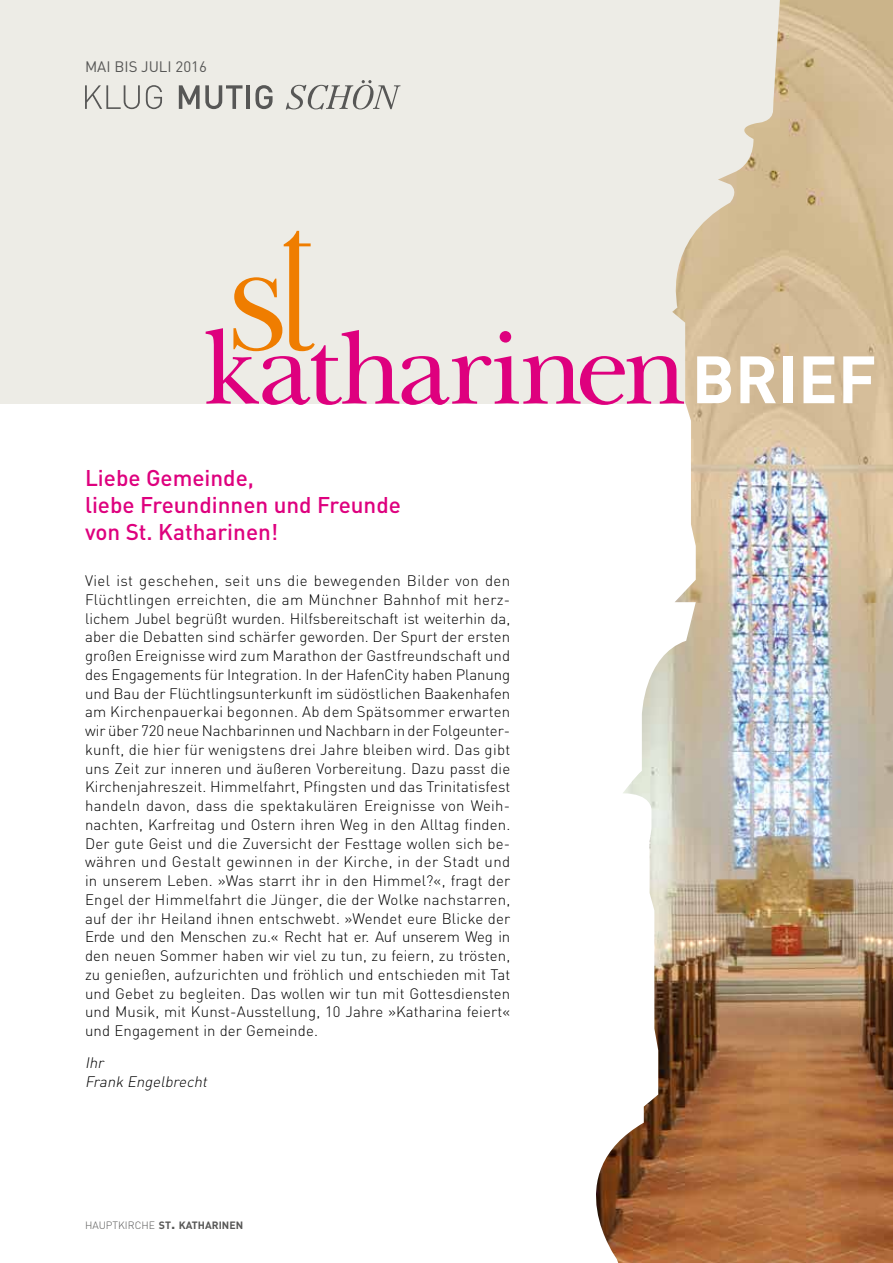
<style>
.page{position:relative;width:893px;height:1263px;background:#fff}
.page>*{position:absolute;margin:0;border:0;box-sizing:border-box;transform-origin:0 0}
.t1{font:700 65.7px "DIN";color:#fff}
.t2{font:500 22.5px/27px "DIN";color:#de007e}
.t3{font:300 15px/18.8px "DIN";letter-spacing:.01em;color:#000;text-align:justify}
.t4{font:italic 300 15px/18.8px "DIN";color:#000}
.t5{font:15px "DIN";color:#575756}
.t6{font:700 10.5px "DIN";color:#575756}
.s1{font-weight:300}
.s2{font-size:15px}
</style>
<div class="page">
<div style="left:0;top:0;width:893px;height:404px;background:#edece6"></div>
<svg style="left:85px;top:85px;width:55px;height:24px"></svg>
<svg style="left:146px;top:85px;width:16px;height:24px"></svg>
<svg style="left:179px;top:85px;width:64px;height:24px"></svg>
<hr style="left:247px;top:85px;width:3px;height:24px;background:#575756">
<svg style="left:255px;top:85px;width:18px;height:24px"></svg>
<svg style="left:286px;top:80px;width:115px;height:29px"></svg>
<img style="left:596px;top:0;width:297px;height:1263px">
<svg style="left:206px;top:231px;width:478px;height:174px"></svg>
<p class="t5" style="left:85px;top:57px;width:123px">MAI BIS JULI 2016</p>
<h2 class="t2" style="left:85px;top:464px;width:317px">Liebe Gemeinde,<br>liebe Freundinnen und Freunde von St. Katharinen!</h2>
<p class="t3" style="left:85px;top:571px;width:427px">Viel ist geschehen, seit uns die bewegenden Bilder von den Flüchtlingen erreichten, die am Münchner Bahnhof mit herz&shy;lichem Jubel begrüßt wurden. Hilfsbereitschaft ist weiterhin da, aber die Debatten sind schärfer geworden. Der Spurt der ersten großen Ereignisse wird zum Marathon der Gastfreundschaft und des Engagements für Integration. In der HafenCity haben Planung und Bau der Flüchtlingsunterkunft im südöstlichen Baakenhafen am Kirchenpauerkai begonnen. Ab dem Spätsommer erwarten wir über 720 neue Nachbarinnen und Nachbarn in der Folgeunter&shy;kunft, die hier für wenigstens drei Jahre bleiben wird. Das gibt uns Zeit zur inneren und äußeren Vorbereitung. Dazu passt die Kirchenjahreszeit. Himmelfahrt, Pfingsten und das Trinitatisfest handeln davon, dass die spektakulären Ereignisse von Weih&shy;nachten, Karfreitag und Ostern ihren Weg in den Alltag finden.<br>Der gute Geist und die Zuversicht der Festtage wollen sich be&shy;währen und Gestalt gewinnen in der Kirche, in der Stadt und in unserem Leben. »Was starrt ihr in den Himmel?«, fragt der Engel der Himmelfahrt die Jünger, die der Wolke nachstarren, auf der ihr Heiland ihnen entschwebt. »Wendet eure Blicke der Erde und den Menschen zu.« Recht hat er. Auf unserem Weg in den neuen Sommer haben wir viel zu tun, zu feiern, zu trösten, zu genießen, aufzurichten und fröhlich und entschieden mit Tat und Gebet zu begleiten. Das wollen wir tun mit Gottesdiensten und Musik, mit Kunst-Ausstellung, 10 Jahre »Katharina feiert« und Engagement in der Gemeinde.</p>
<p class="t4" style="left:85px;top:1053px;width:127px">Ihr<br>Frank Engelbrecht</p>
<p class="t6" style="left:85px;top:1218px;width:160px"><span class="s1">HAUPTKIRCHE</span> ST<span class="s2">.</span> KATHARINEN</p>
<h1 class="t1" style="left:692px;top:336px;width:186px">BRIEF</h1>
</div>
